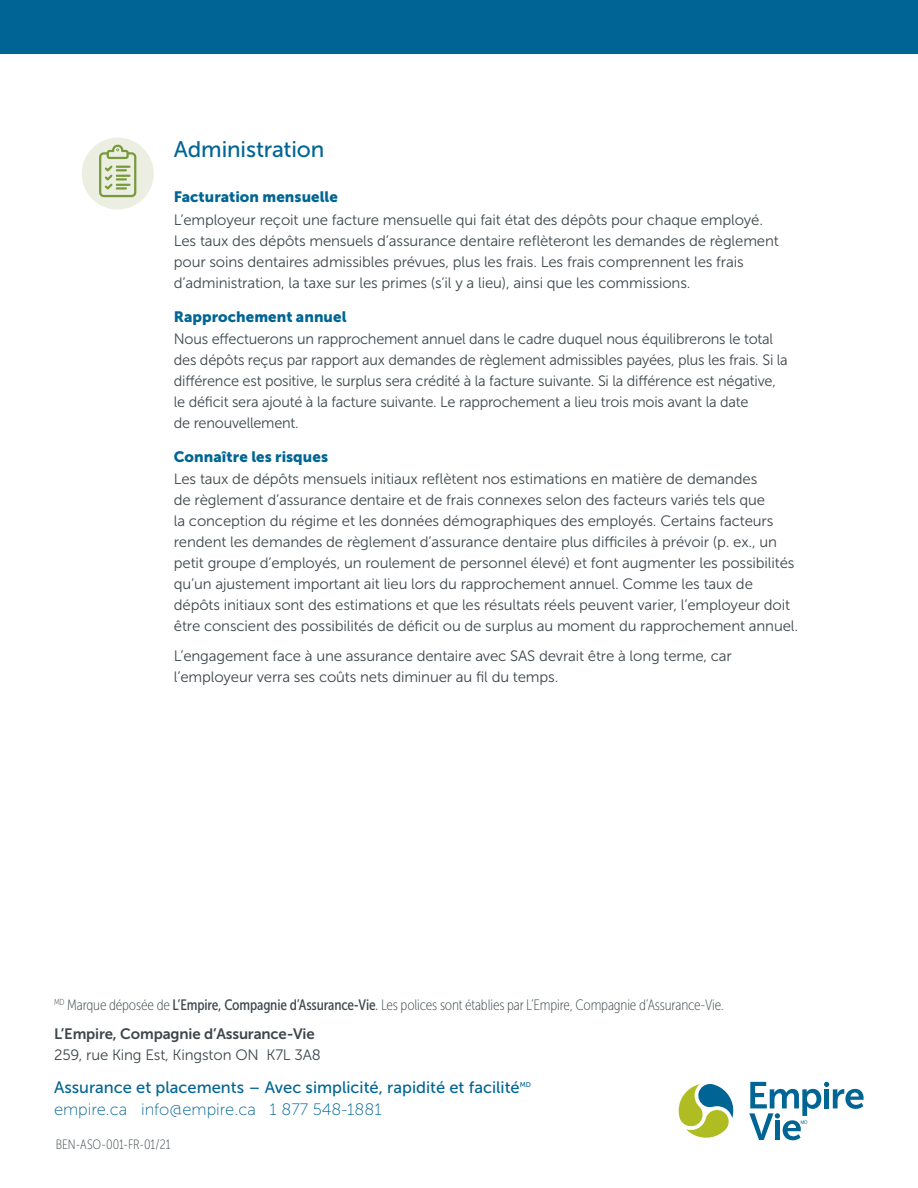
<style>
.page{position:relative;width:918px;height:1188px;background:#fff}
.page>*{position:absolute;margin:0;border:0;box-sizing:border-box;transform-origin:0 0}
.Heading_3{font:22.5px "Museo Sans 500";letter-spacing:-.005em;color:#006594}
.EL_Heading_7_-_11_pt{font:16.5px "Museo Sans 500";color:#006594}
.EL_Heading_7_-_11_pt-2{font:16.5px "Museo Sans 100";color:#006594}
.EL_body_text_10_14_p{font:15px/21px "Museo Sans 300";letter-spacing:-.01em;color:#3f474c}
.EL_Footnote_Legal{font:15px "Museo Sans Cond 100";letter-spacing:-.01em;color:#3f474c}
.Heading_4{font:15px "Museo Sans 900";letter-spacing:.005em;color:#006594}
.EL_Footnote_Legal-2{font:15px "Museo Sans 700";letter-spacing:-.01em;color:#3f474c}
.EL_Footnote_Legal-3{font:15px "Museo Sans 300";letter-spacing:-.01em;color:#3f474c}
.EL_Trademark_Text{font:13.5px "Museo Sans Cond 100";letter-spacing:-.005em;color:#3f474c}
.EL_Heading_7_-_11_pt-3{font:7.05px "Museo Sans 500";color:#006594}
.s1{font-family:"Museo Sans Cond 500"}
.s2{font-family:"Museo Sans Cond 300"}
</style>
<div class="page">
<svg style="left:679px;top:1084px;width:55px;height:54px"></svg>
<svg style="left:749px;top:1082px;width:115px;height:58px"></svg>
<div style="left:0;top:0;width:918px;height:54px;background:#006594"></div>
<div style="left:82px;top:138px;width:72px;height:72px;background:#eceee2;border-radius:50%"></div>
<div style="left:99px;top:152px;width:37px;height:45px;border:2px solid #789a3d;border-radius:4px"></div>
<svg style="left:103px;top:144px;width:29px;height:46px"></svg>
<h3 class="Heading_3" style="left:174px;top:137px;width:152px">Administration</h3>
<h4 class="Heading_4" style="left:174px;top:189px;width:166px">Facturation mensuelle</h4>
<p class="EL_body_text_10_14_p" style="left:174px;top:209px;width:606px">L’employeur reçoit une facture mensuelle qui fait état des dépôts pour chaque employé.<br>Les taux des dépôts mensuels d’assurance dentaire reflèteront les demandes de règlement pour soins dentaires admissibles prévues, plus les frais. Les frais comprennent les frais d’administration, la taxe sur les primes (s’il y a lieu), ainsi que les commissions.</p>
<h4 class="Heading_4" style="left:174px;top:308px;width:174px">Rapprochement annuel</h4>
<p class="EL_body_text_10_14_p" style="left:174px;top:329px;width:615px">Nous effectuerons un rapprochement annuel dans le cadre duquel nous équilibrerons le total des dépôts reçus par rapport aux demandes de règlement admissibles payées, plus les frais. Si la différence est positive, le surplus sera crédité à la facture suivante. Si la différence est négative, le déficit sera ajouté à la facture suivante. Le rapprochement a lieu trois mois avant la date<br>de renouvellement.</p>
<h4 class="Heading_4" style="left:174px;top:448px;width:156px">Connaître les risques</h4>
<p class="EL_body_text_10_14_p" style="left:174px;top:469px;width:626px">Les taux de dépôts mensuels initiaux reflètent nos estimations en matière de demandes<br>de règlement d’assurance dentaire et de frais connexes selon des facteurs variés tels que<br>la conception du régime et les données démographiques des employés. Certains facteurs rendent les demandes de règlement d’assurance dentaire plus difficiles à prévoir (p. ex., un petit groupe d’employés, un roulement de personnel élevé) et font augmenter les possibilités qu’un ajustement important ait lieu lors du rapprochement annuel. Comme les taux de dépôts initiaux sont des estimations et que les résultats réels peuvent varier, l’employeur doit être conscient des possibilités de déficit ou de surplus au moment du rapprochement annuel.</p>
<p class="EL_body_text_10_14_p" style="left:174px;top:646px;width:560px">L’engagement face à une assurance dentaire avec SAS devrait être à long terme, car l’employeur verra ses coûts nets diminuer au fil du temps.</p>
<p class="EL_Footnote_Legal" style="left:54px;top:996px;width:671px"><sup>MD</sup> Marque déposée de <span class="s1">L’Empire, Compagnie d’Assurance-Vie</span><span class="s2">.</span> Les polices sont établies par L’Empire, Compagnie d’Assurance-Vie.</p>
<p class="EL_Footnote_Legal-2" style="left:54px;top:1025px;width:262px">L’Empire, Compagnie d’Assurance-Vie</p>
<p class="EL_Footnote_Legal-3" style="left:54px;top:1046px;width:268px">259, rue King Est, Kingston ON K7L 3A8</p>
<p class="EL_Heading_7_-_11_pt" style="left:54px;top:1078px;width:467px">Assurance et placements – Avec simplicité, rapidité et facilité</p>
<p class="EL_Heading_7_-_11_pt-3" style="left:520px;top:1081px;width:13px">MD</p>
<p class="EL_Heading_7_-_11_pt-2" style="left:54px;top:1101px;width:329px">empire.ca info@empire.ca 1 877 548-1881</p>
<p class="EL_Trademark_Text" style="left:56px;top:1137px;width:116px">BEN-ASO-001-FR-01/21</p>
</div>
